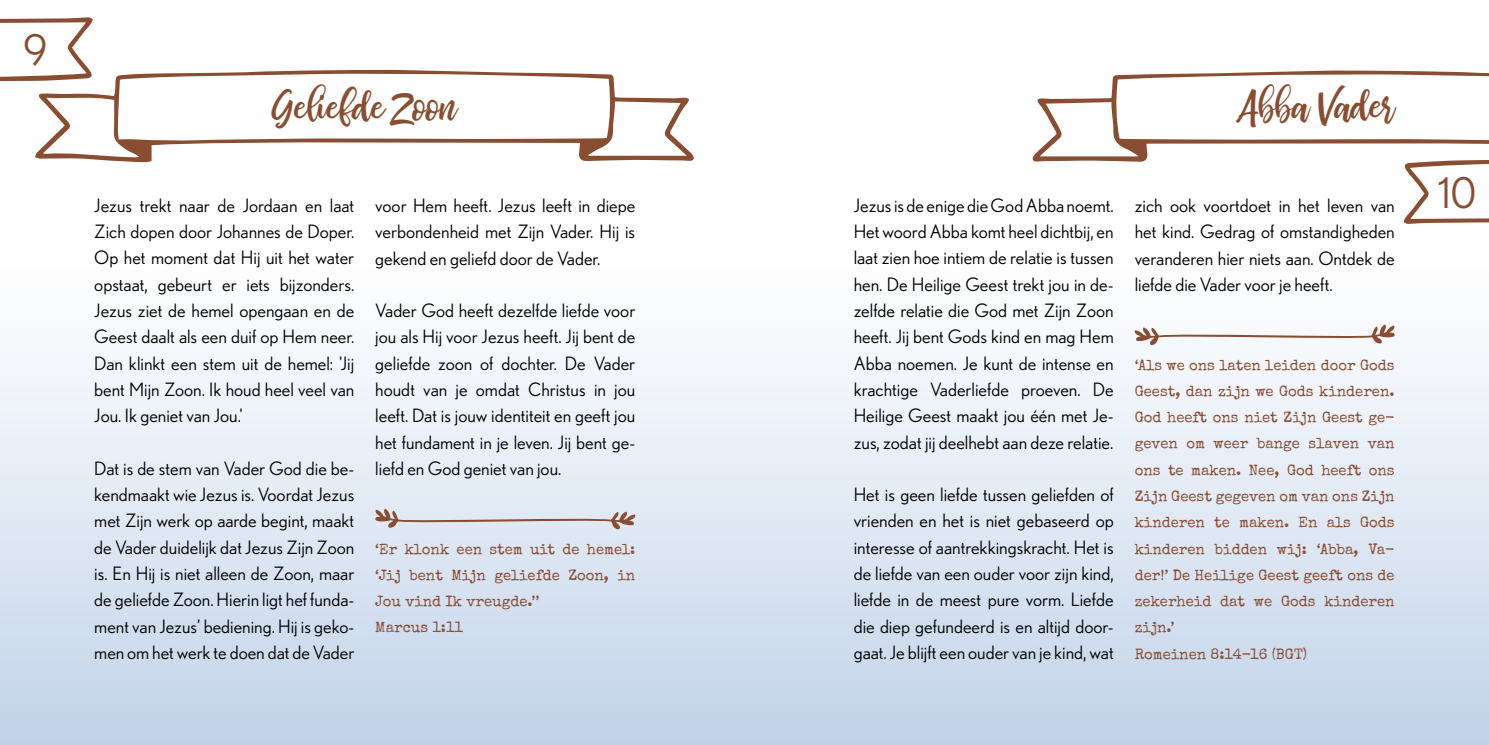
<style>
.page{position:relative;width:1489px;height:745px;background:#fff}
.page>*{position:absolute;margin:0;border:0;box-sizing:border-box;transform-origin:0 0}
.t1{font:42px "Nobel";color:#894e32}
.t2{font:36.75px "bhatoshine";color:#894e32}
.t3{font:18.38px/26.2px "Nobel";color:#000;text-align:justify}
.t4{font:14.88px/26.2px "Special Elite";color:#894e32}
</style>
<div class="page">
<div style="left:0;top:0;width:1488px;height:744px;background:linear-gradient(to bottom,#fff,#cad9ed)"></div>
<svg style="left:35px;top:69px;width:659px;height:93px"></svg>
<svg style="left:0;top:17px;width:93px;height:64px"></svg>
<svg style="left:1031px;top:70px;width:457px;height:154px"></svg>
<svg style="left:374px;top:508px;width:261px;height:23px;background:#d4d3d9"></svg>
<svg style="left:1134px;top:324px;width:261px;height:23px"></svg>
<h1 class="t1" style="left:23px;top:26px;width:25px">9</h1>
<h2 class="t2" style="left:272px;top:79px;width:186px">Geliefde Zoon</h2>
<p class="t3" style="left:94px;top:192px;width:261px">Jezus trekt naar de Jordaan en laat Zich dopen door Johannes de Doper.<br>Op het moment dat Hij uit het water opstaat, gebeurt er iets bijzonders.<br>Jezus ziet de hemel opengaan en de Geest daalt als een duif op Hem neer.<br>Dan klinkt een stem uit de hemel: 'Jij bent Mijn Zoon. Ik houd heel veel van Jou. Ik geniet van Jou.'</p>
<p class="t3" style="left:94px;top:454px;width:261px">Dat is de stem van Vader God die be&shy;kendmaakt wie Jezus is. Voordat Jezus met Zijn werk op aarde begint, maakt de Vader duidelijk dat Jezus Zijn Zoon is. En Hij is niet alleen de Zoon, maar de geliefde Zoon. Hierin ligt hef funda&shy;ment van Jezus’ bediening. Hij is geko&shy;men om het werk te doen dat de Vader</p>
<p class="t3" style="left:375px;top:192px;width:261px">voor Hem heeft. Jezus leeft in diepe verbondenheid met Zijn Vader. Hij is gekend en geliefd door de Vader.</p>
<p class="t3" style="left:375px;top:297px;width:261px">Vader God heeft dezelfde liefde voor jou als Hij voor Jezus heeft. Jij bent de geliefde zoon of dochter. De Vader houdt van je omdat Christus in jou leeft. Dat is jouw identiteit en geeft jou het fundament in je leven. Jij bent ge&shy;liefd en God geniet van jou.</p>
<p class="t4" style="left:375px;top:535px;width:261px">‘Er klonk een stem uit de hemel: ‘Jij bent Mijn geliefde Zoon, in<br>Jou vind Ik vreugde.’’<br>Marcus 1:11</p>
<h2 class="t2" style="left:1241px;top:78px;width:155px">Abba Vader</h2>
<p class="t3" style="left:853px;top:192px;width:261px">Jezus is de enige die God Abba noemt.<br>Het woord Abba komt heel dichtbij, en laat zien hoe intiem de relatie is tussen hen. De Heilige Geest trekt jou in de&shy;zelfde relatie die God met Zijn Zoon heeft. Jij bent Gods kind en mag Hem Abba noemen. Je kunt de intense en krachtige Vaderliefde proeven. De Heilige Geest maakt jou één met Je&shy;zus, zodat jij deelhebt aan deze relatie.</p>
<p class="t3" style="left:853px;top:481px;width:261px">Het is geen liefde tussen geliefden of vrienden en het is niet gebaseerd op interesse of aantrekkingskracht. Het is de liefde van een ouder voor zijn kind, liefde in de meest pure vorm. Liefde die diep gefundeerd is en altijd door&shy;gaat. Je blijft een ouder van je kind, wat</p>
<p class="t3" style="left:1134px;top:192px;width:261px">zich ook voortdoet in het leven van het kind. Gedrag of omstandigheden veranderen hier niets aan. Ontdek de liefde die Vader voor je heeft.</p>
<p class="t4" style="left:1134px;top:351px;width:261px">‘Als we ons laten leiden door Gods<br>Geest, dan zijn we Gods kinderen.<br>God heeft ons niet Zijn Geest ge&shy;geven om weer bange slaven van ons te maken. Nee, God heeft ons<br>Zijn Geest gegeven om van ons Zijn kinderen te maken. En als Gods kinderen bidden wij: ‘Abba, Va&shy;der!’ De Heilige Geest geeft ons de zekerheid dat we Gods kinderen zijn.’<br>Romeinen 8:14-16 (BGT)</p>
<h1 class="t1" style="left:1437px;top:169px;width:40px">10</h1>
</div>
